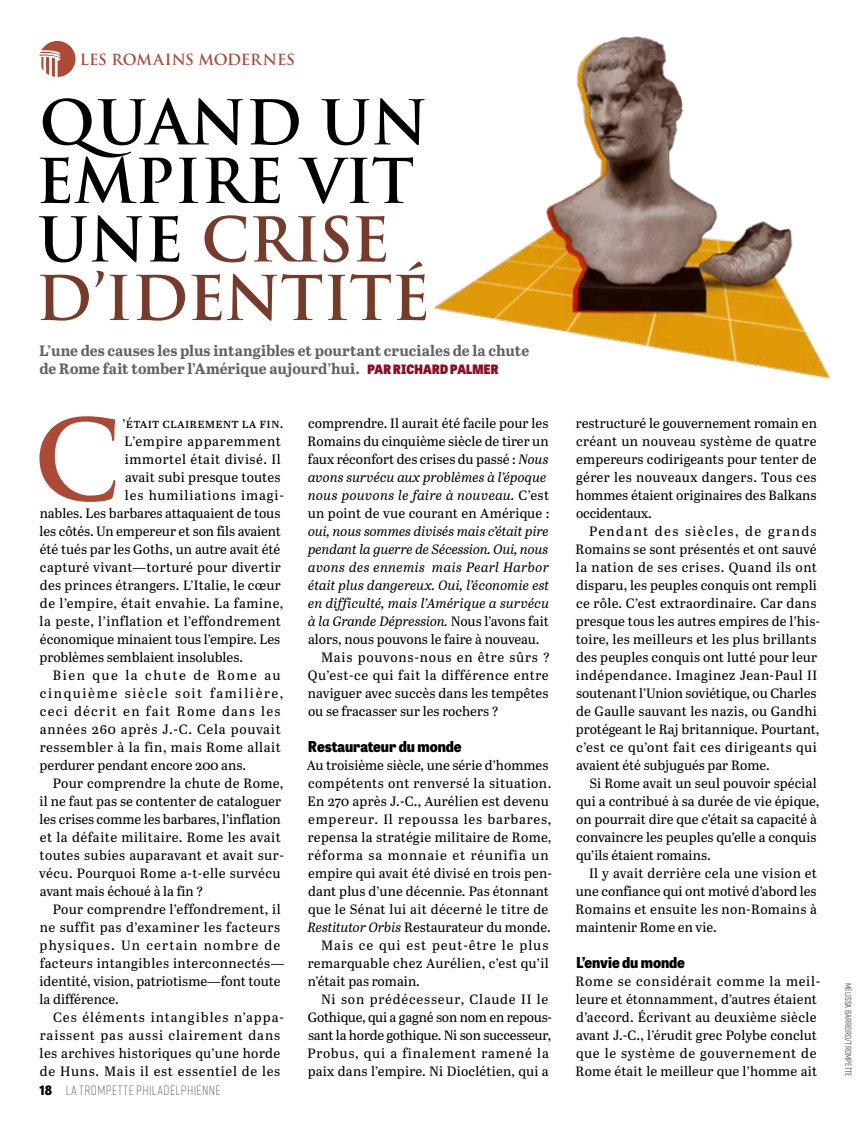
<style>
.page{position:relative;width:864px;height:1136px;background:#fff}
.page>*{position:absolute;margin:0;border:0;box-sizing:border-box;transform-origin:0 0}
.t1{font:600 109.05px "Trajan Pro 3";color:#ad4a35}
.t2{font:600 60px/58.5px "Trajan Pro 3";letter-spacing:-.005em;color:#000}
.t3{font:700 15px/18px "Abril Text";color:#636363}
.t4{font:800 15px "Tablet Gothic Narrow";color:#000}
.t5{font:600 15px "Trajan Pro 3";letter-spacing:-.005em;color:#ad4a35}
.t6{font:13.5px/18px "Abril Text";letter-spacing:.01em;color:#000;text-align:justify}
.t7{font:italic 13.5px "Abril Text";color:#000}
.t8{font:italic 13.5px "Abril Text";letter-spacing:.03em;color:#000}
.t9{font:300 13.5px "Rift Soft";letter-spacing:.035em;color:#636363}
.t10{font:500 9px "Rift Soft";letter-spacing:.01em;color:#636363}
.s1{color:#773b2a}
.s2{font-family:"Tablet Gothic Narrow";font-weight:800;font-size:12.9px;color:#8e0d24}
.s3{font-family:"Tablet Gothic Narrow";font-weight:800;font-size:12.9px;color:#000}
.s4{font-style:italic}
.s5{font-style:normal}
</style>
<div class="page">
<img style="left:433px;top:36px;width:398px;height:343px">
<svg style="left:39px;top:41px;width:36px;height:36px"></svg>
<p class="t5" style="left:80px;top:48px;width:216px">LES ROMAINS MODERNES</p>
<h2 class="t2" style="left:36px;top:95px;width:395px">QUAND UN<br>EMPIRE VIT<br>UNE <span class="s1">CRISE<br>D’IDENTITÉ</span></h2>
<p class="t3" style="left:39px;top:341px;width:491px">L’une des causes les plus intangibles et pourtant cruciales de la chute de Rome fait tomber l’Amérique aujourd’hui. <span class="s2">PAR RICHARD PALMER</span></p>
<h1 class="t1" style="left:33px;top:381px;width:90px">C</h1>
<p class="t6" style="left:123px;top:413px;width:162px">’était clairement la fin.</p>
<p class="t6" style="left:125px;top:431px;width:158px">L’empire apparemment</p>
<p class="t6" style="left:125px;top:449px;width:157px">immortel était divisé. Il</p>
<p class="t6" style="left:125px;top:467px;width:157px">avait subi presque toutes</p>
<p class="t6" style="left:125px;top:485px;width:161px">les humiliations imagi-</p>
<p class="t6" style="left:40px;top:503px;width:242px">nables. Les barbares attaquaient de tous</p>
<p class="t6" style="left:40px;top:521px;width:243px">les côtés. Un empereur et son fils avaient</p>
<p class="t6" style="left:40px;top:539px;width:242px">été tués par les Goths, un autre avait été</p>
<p class="t6" style="left:40px;top:557px;width:242px">capturé vivant—torturé pour divertir</p>
<p class="t6" style="left:40px;top:575px;width:242px">des princes étrangers. L’Italie, le cœur</p>
<p class="t6" style="left:40px;top:593px;width:245px">de l’empire, était envahie. La famine,</p>
<p class="t6" style="left:40px;top:611px;width:243px">la peste, l’inflation et l’effondrement</p>
<p class="t6" style="left:40px;top:629px;width:242px">économique minaient tous l’empire. Les</p>
<p class="t6" style="left:40px;top:647px;width:205px">problèmes semblaient insolubles.</p>
<p class="t6" style="left:53px;top:665px;width:229px">Bien que la chute de Rome au</p>
<p class="t6" style="left:40px;top:683px;width:245px">cinquième siècle soit familière,</p>
<p class="t6" style="left:40px;top:701px;width:242px">ceci décrit en fait Rome dans les</p>
<p class="t6" style="left:40px;top:719px;width:242px">années 260 après J.-C. Cela pouvait</p>
<p class="t6" style="left:40px;top:737px;width:243px">ressembler à la fin, mais Rome allait</p>
<p class="t6" style="left:40px;top:755px;width:208px">perdurer pendant encore 200 ans.</p>
<p class="t6" style="left:53px;top:773px;width:232px">Pour comprendre la chute de Rome,</p>
<p class="t6" style="left:40px;top:791px;width:243px">il ne faut pas se contenter de cataloguer</p>
<p class="t6" style="left:40px;top:809px;width:242px">les crises comme les barbares, l’inflation</p>
<p class="t6" style="left:40px;top:827px;width:242px">et la défaite militaire. Rome les avait</p>
<p class="t6" style="left:40px;top:845px;width:246px">toutes subies auparavant et avait sur-</p>
<p class="t6" style="left:39px;top:863px;width:243px">vécu. Pourquoi Rome a-t-elle survécu</p>
<p class="t6" style="left:40px;top:881px;width:165px">avant mais échoué à la fin ?</p>
<p class="t6" style="left:53px;top:899px;width:229px">Pour comprendre l’effondrement, il</p>
<p class="t6" style="left:40px;top:917px;width:242px">ne suffit pas d’examiner les facteurs</p>
<p class="t6" style="left:40px;top:935px;width:242px">physiques. Un certain nombre de</p>
<p class="t6" style="left:40px;top:953px;width:246px">facteurs intangibles interconnectés—</p>
<p class="t6" style="left:40px;top:971px;width:242px">identité, vision, patriotisme—font toute</p>
<p class="t6" style="left:40px;top:989px;width:81px">la différence.</p>
<p class="t6" style="left:53px;top:1007px;width:232px">Ces éléments intangibles n’appa-</p>
<p class="t6" style="left:40px;top:1025px;width:242px">raissent pas aussi clairement dans</p>
<p class="t6" style="left:40px;top:1043px;width:242px">les archives historiques qu’une horde</p>
<p class="t6" style="left:40px;top:1061px;width:242px">de Huns. Mais il est essentiel de les</p>
<p class="t9" style="left:39px;top:1080px;width:182px"><span class="s3">18</span> LA TROMPETTE PHILADELPHIENNE</p>
<p class="t6" style="left:307px;top:413px;width:243px">comprendre. Il aurait été facile pour les Romains du cinquième siècle de tirer un faux réconfort des crises du passé : <span class="s4">Nous avons survécu aux problèmes à l’époque⸺ nous pouvons le faire à nouveau.</span> C’est un point de vue courant en Amérique :</p>
<p class="t7" style="left:308px;top:521px;width:242px">oui, nous sommes divisés mais c’était pire</p>
<p class="t7" style="left:308px;top:539px;width:242px">pendant la guerre de Sécession. Oui, nous</p>
<p class="t8" style="left:308px;top:557px;width:242px">avons des ennemis⸺ mais Pearl Harbor</p>
<p class="t7" style="left:308px;top:575px;width:242px">était plus dangereux. Oui, l’économie est</p>
<p class="t7" style="left:308px;top:593px;width:242px">en difficulté, mais l’Amérique a survécu</p>
<p class="t7" style="left:308px;top:611px;width:242px">à la Grande Dépression. <span class="s5">Nous l’avons fait</span></p>
<p class="t6" style="left:308px;top:629px;width:233px">alors, nous pouvons le faire à nouveau.</p>
<p class="t6" style="left:321px;top:647px;width:230px">Mais pouvons-nous en être sûrs ?</p>
<p class="t6" style="left:307px;top:665px;width:242px">Qu’est-ce qui fait la différence entre</p>
<p class="t6" style="left:307px;top:683px;width:242px">naviguer avec succès dans les tempêtes</p>
<p class="t6" style="left:308px;top:701px;width:192px">ou se fracasser sur les rochers ?</p>
<p class="t4" style="left:308px;top:735px;width:155px">Restaurateur du monde</p>
<p class="t6" style="left:306px;top:755px;width:243px">Au troisième siècle, une série d’hommes</p>
<p class="t6" style="left:308px;top:773px;width:245px">compétents ont renversé la situation.</p>
<p class="t6" style="left:307px;top:791px;width:243px">En 270 après J.-C., Aurélien est devenu</p>
<p class="t6" style="left:308px;top:809px;width:245px">empereur. Il repoussa les barbares,</p>
<p class="t6" style="left:308px;top:827px;width:245px">repensa la stratégie militaire de Rome,</p>
<p class="t6" style="left:308px;top:845px;width:242px">réforma sa monnaie et réunifia un</p>
<p class="t6" style="left:308px;top:863px;width:245px">empire qui avait été divisé en trois pen-</p>
<p class="t6" style="left:308px;top:881px;width:242px">dant plus d’une décennie. Pas étonnant</p>
<p class="t6" style="left:308px;top:899px;width:242px">que le Sénat lui ait décerné le titre de</p>
<p class="t6" style="left:307px;top:917px;width:245px"><span class="s4">Restitutor Orbis</span>⸺Restaurateur du monde.</p>
<p class="t6" style="left:321px;top:935px;width:229px">Mais ce qui est peut-être le plus</p>
<p class="t6" style="left:308px;top:953px;width:242px">remarquable chez Aurélien, c’est qu’il</p>
<p class="t6" style="left:307px;top:971px;width:114px">n’était pas romain.</p>
<p class="t6" style="left:321px;top:989px;width:229px">Ni son prédécesseur, Claude II le</p>
<p class="t6" style="left:307px;top:1007px;width:246px">Gothique, qui a gagné son nom en repous-</p>
<p class="t6" style="left:308px;top:1025px;width:245px">sant la horde gothique. Ni son successeur,</p>
<p class="t6" style="left:307px;top:1043px;width:243px">Probus, qui a finalement ramené la</p>
<p class="t6" style="left:307px;top:1061px;width:242px">paix dans l’empire. Ni Dioclétien, qui a</p>
<p class="t6" style="left:575px;top:413px;width:242px">restructuré le gouvernement romain en créant un nouveau système de quatre empereurs codirigeants pour tenter de gérer les nouveaux dangers. Tous ces hommes étaient originaires des Balkans occidentaux.</p>
<p class="t6" style="left:575px;top:521px;width:246px;text-align:left;text-indent:14px">Pendant des siècles, de grands Romains se sont présentés et ont sauvé la nation de ses crises. Quand ils ont disparu, les peuples conquis ont rempli ce rôle. C’est extraordinaire. Car dans presque tous les autres empires de l’his&shy;toire, les meilleurs et les plus brillants des peuples conquis ont lutté pour leur indépendance. Imaginez Jean-Paul II soutenant l’Union soviétique, ou Charles de Gaulle sauvant les nazis, ou Gandhi protégeant le Raj britannique. Pourtant, c’est ce qu’ont fait ces dirigeants qui avaient été subjugués par Rome.</p>
<p class="t6" style="left:576px;top:773px;width:245px;text-align:left;text-indent:13px">Si Rome avait un seul pouvoir spécial qui a contribué à sa durée de vie épique, on pourrait dire que c’était sa capacité à convaincre les peuples qu’elle a conquis qu’ils étaient romains.</p>
<p class="t6" style="left:575px;top:863px;width:243px;text-indent:14px">Il y avait derrière cela une vision et une confiance qui ont motivé d’abord les Romains et ensuite les non-Romains à maintenir Rome en vie.</p>
<p class="t4" style="left:575px;top:951px;width:110px">L’envie du monde</p>
<p class="t6" style="left:575px;top:971px;width:246px;text-align:left">Rome se considérait comme la meil&shy;leure⸺et étonnamment, d’autres étaient d’accord. Écrivant au deuxième siècle avant J.-C., l’érudit grec Polybe conclut que le système de gouvernement de Rome était le meilleur que l’homme ait</p>
<p class="t10" style="left:854px;top:982px;width:95px;rotate:90deg">MELISSA BARREIRO/TROMPETTE</p>
</div>
